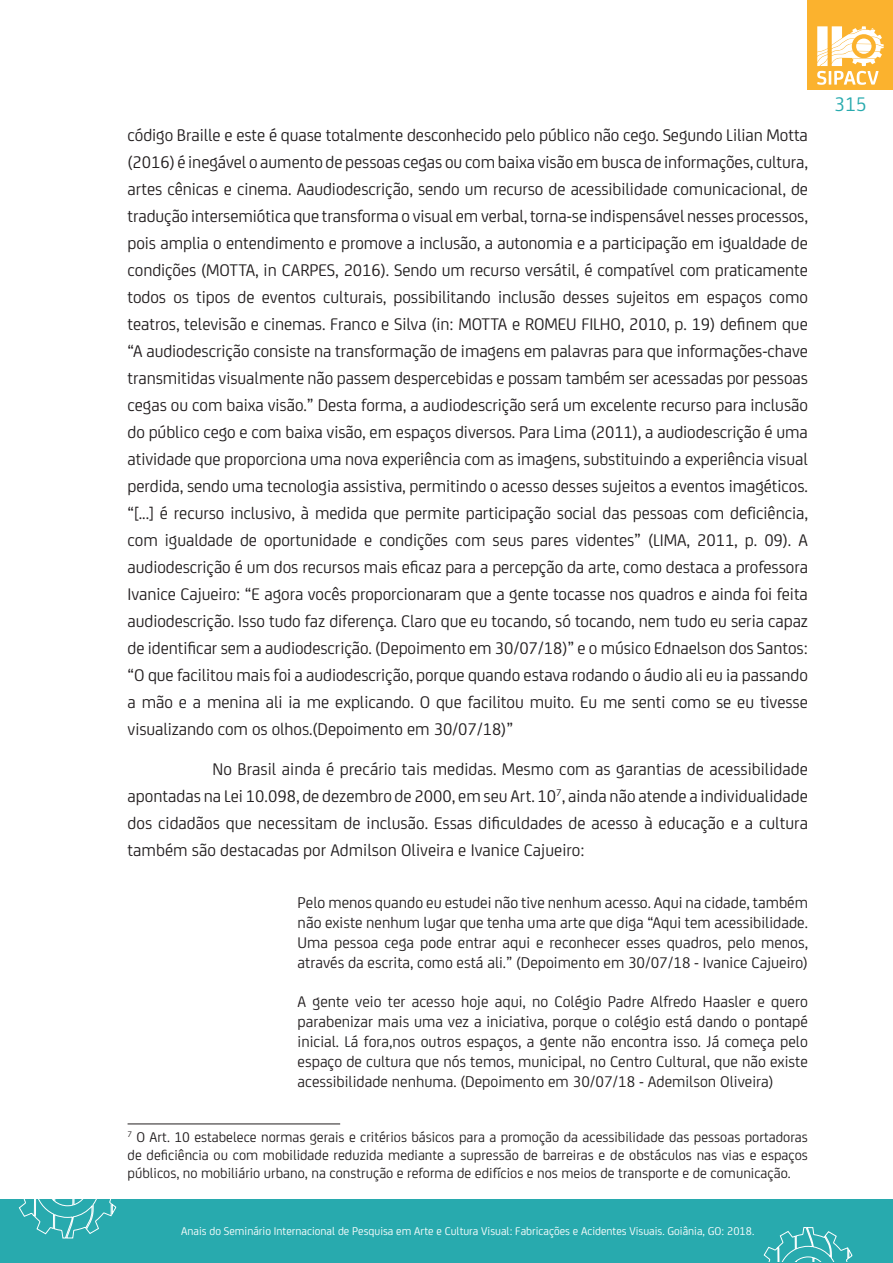
<style>
.page{position:relative;width:893px;height:1263px;background:#fff}
.page>*{position:absolute;margin:0;border:0;box-sizing:border-box;transform-origin:0 0}
.t1{font:21px "FS Joey";color:#28aaae}
.texto_corrido{font:18px/27px "FS Joey";letter-spacing:-.005em;color:#231f20;text-align:justify}
.citações{font:16.5px/19.8px "FS Joey";color:#231f20;text-align:justify}
.notas_de_rodapé{font:15px/18px "FS Joey";color:#231f20;text-align:justify}
.t2{font:12px "FS Joey";color:#fff}
</style>
<div class="page">
<div style="left:808px;top:0;width:85px;height:89px;background:#fbb22e"></div>
<svg style="left:817px;top:26px;width:67px;height:59px"></svg>
<div style="left:0;top:1199px;width:893px;height:64px;background:#28aaae"></div>
<svg style="left:18px;top:1199px;width:99px;height:40px"></svg>
<svg style="left:763px;top:1227px;width:90px;height:35px"></svg>
<hr style="left:128px;top:1123px;width:212px;height:1px;background:#231f20">
<p class="texto_corrido" style="left:128px;top:121px;width:682px">código Braille e este é quase totalmente desconhecido pelo público não cego. Segundo Lilian Motta (2016) é inegável o aumento de pessoas cegas ou com baixa visão em busca de informações, cultura, artes cênicas e cinema. Aaudiodescrição, sendo um recurso de acessibilidade comunicacional, de tradução intersemiótica que transforma o visual em verbal, torna-se indispensável nesses processos, pois amplia o entendimento e promove a inclusão, a autonomia e a participação em igualdade de condições (MOTTA, in CARPES, 2016). Sendo um recurso versátil, é compatível com praticamente todos os tipos de eventos culturais, possibilitando inclusão desses sujeitos em espaços como teatros, televisão e cinemas. Franco e Silva (in: MOTTA e ROMEU FILHO, 2010, p. 19) definem que “A audiodescrição consiste na transformação de imagens em palavras para que informações-chave transmitidas visualmente não passem despercebidas e possam também ser acessadas por pessoas cegas ou com baixa visão.” Desta forma, a audiodescrição será um excelente recurso para inclusão do público cego e com baixa visão, em espaços diversos. Para Lima (2011), a audiodescrição é uma atividade que proporciona uma nova experiência com as imagens, substituindo a experiência visual perdida, sendo uma tecnologia assistiva, permitindo o acesso desses sujeitos a eventos imagéticos. “[...] é recurso inclusivo, à medida que permite participação social das pessoas com deficiência, com igualdade de oportunidade e condições com seus pares videntes” (LIMA, 2011, p. 09). A audiodescrição é um dos recursos mais eficaz para a percepção da arte, como destaca a professora Ivanice Cajueiro: “E agora vocês proporcionaram que a gente tocasse nos quadros e ainda foi feita audiodescrição. Isso tudo faz diferença. Claro que eu tocando, só tocando, nem tudo eu seria capaz de identificar sem a audiodescrição. (Depoimento em 30/07/18)” e o músico Ednaelson dos Santos: “O que facilitou mais foi a audiodescrição, porque quando estava rodando o áudio ali eu ia passando a mão e a menina ali ia me explicando. O que facilitou muito. Eu me senti como se eu tivesse visualizando com os olhos.(Depoimento em 30/07/18)”</p>
<p class="texto_corrido" style="left:128px;top:754px;width:682px;text-indent:85px">No Brasil ainda é precário tais medidas. Mesmo com as garantias de acessibilidade apontadas na Lei 10.098, de dezembro de 2000, em seu Art. 10<sup>7</sup>, ainda não atende a individualidade dos cidadãos que necessitam de inclusão. Essas dificuldades de acesso à educação e a cultura também são destacadas por Admilson Oliveira e Ivanice Cajueiro:</p>
<p class="citações" style="left:298px;top:892px;width:512px">Pelo menos quando eu estudei não tive nenhum acesso. Aqui na cidade, também não existe nenhum lugar que tenha uma arte que diga “Aqui tem acessibilidade.<br>Uma pessoa cega pode entrar aqui e reconhecer esses quadros, pelo menos, através da escrita, como está ali.” (Depoimento em 30/07/18 - Ivanice Cajueiro)</p>
<p class="citações" style="left:298px;top:991px;width:512px">A gente veio ter acesso hoje aqui, no Colégio Padre Alfredo Haasler e quero parabenizar mais uma vez a iniciativa, porque o colégio está dando o pontapé inicial. Lá fora,nos outros espaços, a gente não encontra isso. Já começa pelo espaço de cultura que nós temos, municipal, no Centro Cultural, que não existe acessibilidade nenhuma. (Depoimento em 30/07/18 - Ademilson Oliveira)</p>
<p class="notas_de_rodapé" style="left:128px;top:1127px;width:682px"><sup>7</sup> O Art. 10 estabelece normas gerais e critérios básicos para a promoção da acessibilidade das pessoas portadoras de deficiência ou com mobilidade reduzida mediante a supressão de barreiras e de obstáculos nas vias e espaços públicos, no mobiliário urbano, na construção e reforma de edifícios e nos meios de transporte e de comunicação.</p>
<p class="t2" style="left:181px;top:1223px;width:575px">Anais do Seminário Internacional de Pesquisa em Arte e Cultura Visual: Fabricações e Acidentes Visuais. Goiânia, GO: 2018.</p>
<p class="t1" style="left:834px;top:90px;width:34px">315</p>
</div>
